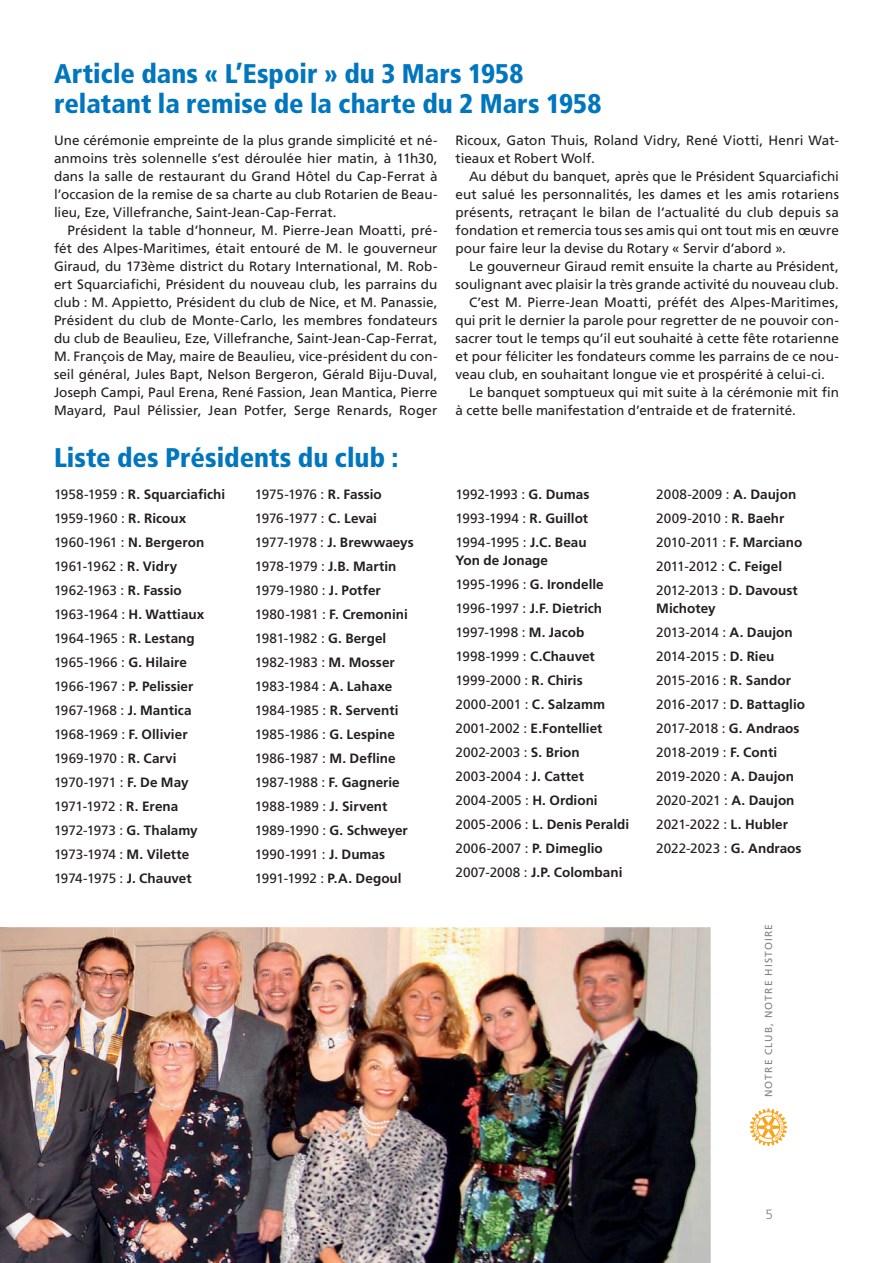
<style>
.page{position:relative;width:893px;height:1263px;background:#fff}
.page>*{position:absolute;margin:0;border:0;box-sizing:border-box;transform-origin:0 0}
.t1{font:900 condensed 27px/30px "Frutiger LT Std";color:#0076bf}
.t2{font:13.5px/24px "Frutiger LT Std";color:#231f20}
.t3{font:700 13.5px/24px "Frutiger LT Std";letter-spacing:.005em;color:#231f20}
.t4{font:300 13.5px "Frutiger LT Std";color:#808285}
.t5{font:10.2px "Frutiger LT Std";letter-spacing:.115em;color:#808285}
.s1{font-weight:700}
.s2{font-weight:400}
</style>
<div class="page">
<img style="left:0;top:927px;width:711px;height:336px">
<svg style="left:750px;top:1108px;width:37px;height:38px"></svg>
<h1 class="t1" style="left:54px;top:59px;width:549px">Article dans « L’Espoir » du 3 Mars 1958 relatant la remise de la charte du 2 Mars 1958</h1>
<p class="t2" style="left:54px;top:131px;width:385px;line-height:18px;text-align:justify">Une cérémonie empreinte de la plus grande simplicité et né&shy;anmoins très solennelle s’est déroulée hier matin, à 11h30, dans la salle de restaurant du Grand Hôtel du Cap-Ferrat à l’occasion de la remise de sa charte au club Rotarien de Beau&shy;lieu, Eze, Villefranche, Saint-Jean-Cap-Ferrat.</p>
<p class="t2" style="left:54px;top:221px;width:385px;line-height:18px;text-align:justify;text-indent:14px">Président la table d’honneur, M. Pierre-Jean Moatti, pré&shy;fét des Alpes-Maritimes, était entouré de M. le gouverneur Giraud, du 173ème district du Rotary International, M. Rob&shy;ert Squarciafichi, Président du nouveau club, les parrains du club : M. Appietto, Président du club de Nice, et M. Panassie, Président du club de Monte-Carlo, les membres fondateurs du club de Beaulieu, Eze, Villefranche, Saint-Jean-Cap-Ferrat, M. François de May, maire de Beaulieu, vice-président du con&shy;seil général, Jules Bapt, Nelson Bergeron, Gérald Biju-Duval, Joseph Campi, Paul Erena, René Fassion, Jean Mantica, Pierre Mayard, Paul Pélissier, Jean Potfer, Serge Renards, Roger</p>
<p class="t2" style="left:455px;top:131px;width:385px;line-height:18px">Ricoux, Gaton Thuis, Roland Vidry, René Viotti, Henri Wat&shy;tieaux et Robert Wolf.</p>
<p class="t2" style="left:455px;top:167px;width:385px;line-height:18px;text-align:justify;text-indent:14px">Au début du banquet, après que le Président Squarciafichi eut salué les personnalités, les dames et les amis rotariens présents, retraçant le bilan de l’actualité du club depuis sa fondation et remercia tous ses amis qui ont tout mis en œuvre pour faire leur la devise du Rotary « Servir d’abord ».</p>
<p class="t2" style="left:469px;top:254px;width:371px">Le gouverneur Giraud remit ensuite la charte au Président,</p>
<p class="t2" style="left:455px;top:272px;width:385px">soulignant avec plaisir la très grande activité du nouveau club.</p>
<p class="t2" style="left:469px;top:290px;width:371px">C’est M. Pierre-Jean Moatti, préfét des Alpes-Maritimes,</p>
<p class="t2" style="left:455px;top:308px;width:385px">qui prit le dernier la parole pour regretter de ne pouvoir con-</p>
<p class="t2" style="left:455px;top:326px;width:385px">sacrer tout le temps qu’il eut souhaité à cette fête rotarienne</p>
<p class="t2" style="left:455px;top:344px;width:385px">et pour féliciter les fondateurs comme les parrains de ce nou-</p>
<p class="t2" style="left:455px;top:362px;width:371px">veau club, en souhaitant longue vie et prospérité à celui-ci.</p>
<p class="t2" style="left:469px;top:380px;width:371px">Le banquet somptueux qui mit suite à la cérémonie mit fin</p>
<p class="t2" style="left:455px;top:398px;width:342px">à cette belle manifestation d’entraide et de fraternité.</p>
<h1 class="t1" style="left:54px;top:443px;width:346px">Liste des Présidents du club :</h1>
<p class="t2" style="left:54px;top:482px;width:173px">1958-1959 : <span class="s1">R. Squarciafichi<br></span>1959-1960 : <span class="s1">R. Ricoux<br></span>1960-1961 : <span class="s1">N. Bergeron<br></span>1961-1962 : <span class="s1">R. Vidry<br></span>1962-1963 : <span class="s1">R. Fassio<br></span>1963-1964 : <span class="s1">H. Wattiaux<br></span>1964-1965 : <span class="s1">R. Lestang<br></span>1965-1966 : <span class="s1">G. Hilaire<br></span>1966-1967 : <span class="s1">P. Pelissier<br></span>1967-1968 : <span class="s1">J. Mantica<br></span>1968-1969 : <span class="s1">F. Ollivier<br></span>1969-1970 : <span class="s1">R. Carvi<br></span>1970-1971 : <span class="s1">F. De May<br></span>1971-1972 : <span class="s1">R. Erena<br></span>1972-1973 : <span class="s1">G. Thalamy<br></span>1973-1974 : <span class="s1">M. Vilette<br></span>1974-1975 : <span class="s1">J. Chauvet</span></p>
<p class="t2" style="left:255px;top:482px;width:161px">1975-1976 : <span class="s1">R. Fassio<br></span>1976-1977 : <span class="s1">C. Levai<br></span>1977-1978 : <span class="s1">J. Brewwaeys<br></span>1978-1979 : <span class="s1">J.B. Martin<br></span>1979-1980 : <span class="s1">J. Potfer<br></span>1980-1981 : <span class="s1">F. Cremonini<br></span>1981-1982 : <span class="s1">G. Bergel<br></span>1982-1983 : <span class="s1">M. Mosser<br></span>1983-1984 : <span class="s1">A. Lahaxe<br></span>1984-1985 : <span class="s1">R. Serventi<br></span>1985-1986 : <span class="s1">G. Lespine<br></span>1986-1987 : <span class="s1">M. Defline<br></span>1987-1988 : <span class="s1">F. Gagnerie<br></span>1988-1989 : <span class="s1">J. Sirvent<br></span>1989-1990 : <span class="s1">G. Schweyer<br></span>1990-1991 : <span class="s1">J. Dumas<br></span>1991-1992 : <span class="s1">P.A. Degoul</span></p>
<p class="t2" style="left:455px;top:482px;width:135px;text-align:justify">1992-1993 : <span class="s1">G. Dumas </span>1993-1994 : <span class="s1">R. Guillot </span>1994-1995 : <span class="s1">J.C. Beau</span></p>
<p class="t3" style="left:455px;top:548px;width:175px">Yon de Jonage<br><span class="s2">1995-1996 :</span> G. Irondelle<br><span class="s2">1996-1997 :</span> J.F. Dietrich<br><span class="s2">1997-1998 :</span> M. Jacob<br><span class="s2">1998-1999 :</span> C.Chauvet<br><span class="s2">1999-2000 :</span> R. Chiris<br><span class="s2">2000-2001 :</span> C. Salzamm<br><span class="s2">2001-2002 :</span> E.Fontelliet<br><span class="s2">2002-2003 :</span> S. Brion<br><span class="s2">2003-2004 :</span> J. Cattet<br><span class="s2">2004-2005 :</span> H. Ordioni<br><span class="s2">2005-2006 :</span> L. Denis Peraldi<br><span class="s2">2006-2007 :</span> P. Dimeglio<br><span class="s2">2007-2008 :</span> J.P. Colombani</p>
<p class="t2" style="left:656px;top:482px;width:148px">2008-2009 : <span class="s1">A. Daujon<br></span>2009-2010 : <span class="s1">R. Baehr<br></span>2010-2011 : <span class="s1">F. Marciano<br></span>2011-2012 : <span class="s1">C. Feigel<br></span>2012-2013 : <span class="s1">D. Davoust</span></p>
<p class="t2" style="left:656px;top:596px;width:150px"><span class="s1">Michotey<br></span>2013-2014 : <span class="s1">A. Daujon<br></span>2014-2015 : <span class="s1">D. Rieu<br></span>2015-2016 : <span class="s1">R. Sandor<br></span>2016-2017 : <span class="s1">D. Battaglio<br></span>2017-2018 : <span class="s1">G. Andraos<br></span>2018-2019 : <span class="s1">F. Conti<br></span>2019-2020 : <span class="s1">A. Daujon<br></span>2020-2021 : <span class="s1">A. Daujon<br></span>2021-2022 : <span class="s1">L. Hubler<br></span>2022-2023 : <span class="s1">G. Andraos</span></p>
<p class="t5" style="left:762px;top:1097px;width:175px;rotate:-90deg">NOTRE CLUB, NOTRE HISTOIRE</p>
<p class="t4" style="left:766px;top:1207px;width:9px">5</p>
</div>
